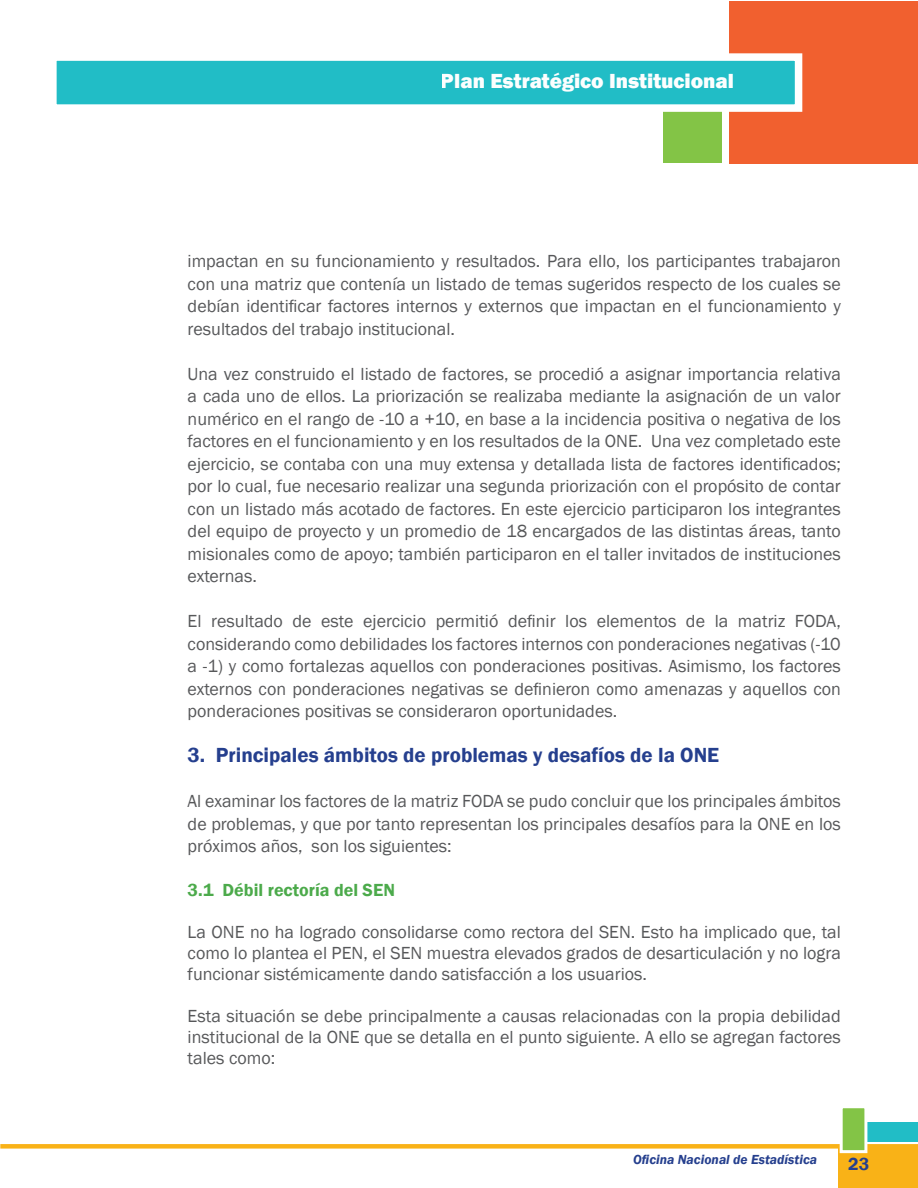
<style>
.page{position:relative;width:918px;height:1188px;background:#fff}
.page>*{position:absolute;margin:0;border:0;box-sizing:border-box;transform-origin:0 0}
.t1{font:600 21px "Franklin Gothic";color:#253f8e}
.t2{font:800 21px "Franklin Gothic";color:#fff}
.t3{font:18px/22.5px "Franklin Gothic";color:#57585a;text-align:justify}
.t4{font:600 18px "Franklin Gothic";color:#4caa4b}
.t5{font:600 18px "Franklin Gothic";color:#253f8e}
.t6{font:italic 600 13.5px "Franklin Gothic";color:#253f8e}
</style>
<div class="page">
<div style="left:663px;top:82px;width:59px;height:81px;background:#83c446"></div>
<div style="left:0;top:1144px;width:918px;height:5px;background:#f9b217"></div>
<div style="left:839px;top:1147px;width:79px;height:41px;background:#f9b217"></div>
<div style="left:867px;top:1122px;width:51px;height:20px;background:#21bdc6"></div>
<div style="left:840px;top:1105px;width:27px;height:48px;background:#83c446;border:3px solid #fff"></div>
<div style="left:729px;top:1px;width:189px;height:163px;background:#f1602f"></div>
<div style="left:49px;top:53px;width:753px;height:59px;background:#21bdc6;border:8px solid #fff"></div>
<p class="t2" style="left:441px;top:68px;width:295px">Plan Estratégico Institucional</p>
<p class="t3" style="left:188px;top:250px;width:655px">impactan en su funcionamiento y resultados. Para ello, los participantes trabajaron con una matriz que contenía un listado de temas sugeridos respecto de los cuales se debían identificar factores internos y externos que impactan en el funcionamiento y resultados del trabajo institucional.</p>
<p class="t3" style="left:188px;top:363px;width:655px">Una vez construido el listado de factores, se procedió a asignar importancia relativa a cada uno de ellos. La priorización se realizaba mediante la asignación de un valor numérico en el rango de -10 a +10, en base a la incidencia positiva o negativa de los factores en el funcionamiento y en los resultados de la ONE. Una vez completado este ejercicio, se contaba con una muy extensa y detallada lista de factores identificados; por lo cual, fue necesario realizar una segunda priorización con el propósito de contar con un listado más acotado de factores. En este ejercicio participaron los integrantes del equipo de proyecto y un promedio de 18 encargados de las distintas áreas, tanto misionales como de apoyo; también participaron en el taller invitados de instituciones externas.</p>
<p class="t3" style="left:188px;top:610px;width:655px">El resultado de este ejercicio permitió definir los elementos de la matriz FODA, considerando como debilidades los factores internos con ponderaciones negativas (-10 a -1) y como fortalezas aquellos con ponderaciones positivas. Asimismo, los factores externos con ponderaciones negativas se definieron como amenazas y aquellos con ponderaciones positivas se consideraron oportunidades.</p>
<p class="t1" style="left:188px;top:742px;width:533px">3. Principales ámbitos de problemas y desafíos de la ONE</p>
<p class="t3" style="left:188px;top:790px;width:655px">Al examinar los factores de la matriz FODA se pudo concluir que los principales ámbitos de problemas, y que por tanto representan los principales desafíos para la ONE en los próximos años, son los siguientes:</p>
<p class="t4" style="left:188px;top:879px;width:209px">3.1 Débil rectoría del SEN</p>
<p class="t3" style="left:188px;top:922px;width:655px;line-height:21px">La ONE no ha logrado consolidarse como rectora del SEN. Esto ha implicado que, tal como lo plantea el PEN, el SEN muestra elevados grados de desarticulación y no logra funcionar sistémicamente dando satisfacción a los usuarios.</p>
<p class="t3" style="left:188px;top:1006px;width:655px;line-height:21px">Esta situación se debe principalmente a causas relacionadas con la propia debilidad institucional de la ONE que se detalla en el punto siguiente. A ello se agregan factores tales como:</p>
<p class="t6" style="left:633px;top:1151px;width:185px">Oficina Nacional de Estadística</p>
<p class="t5" style="left:848px;top:1153px;width:23px">23</p>
</div>
